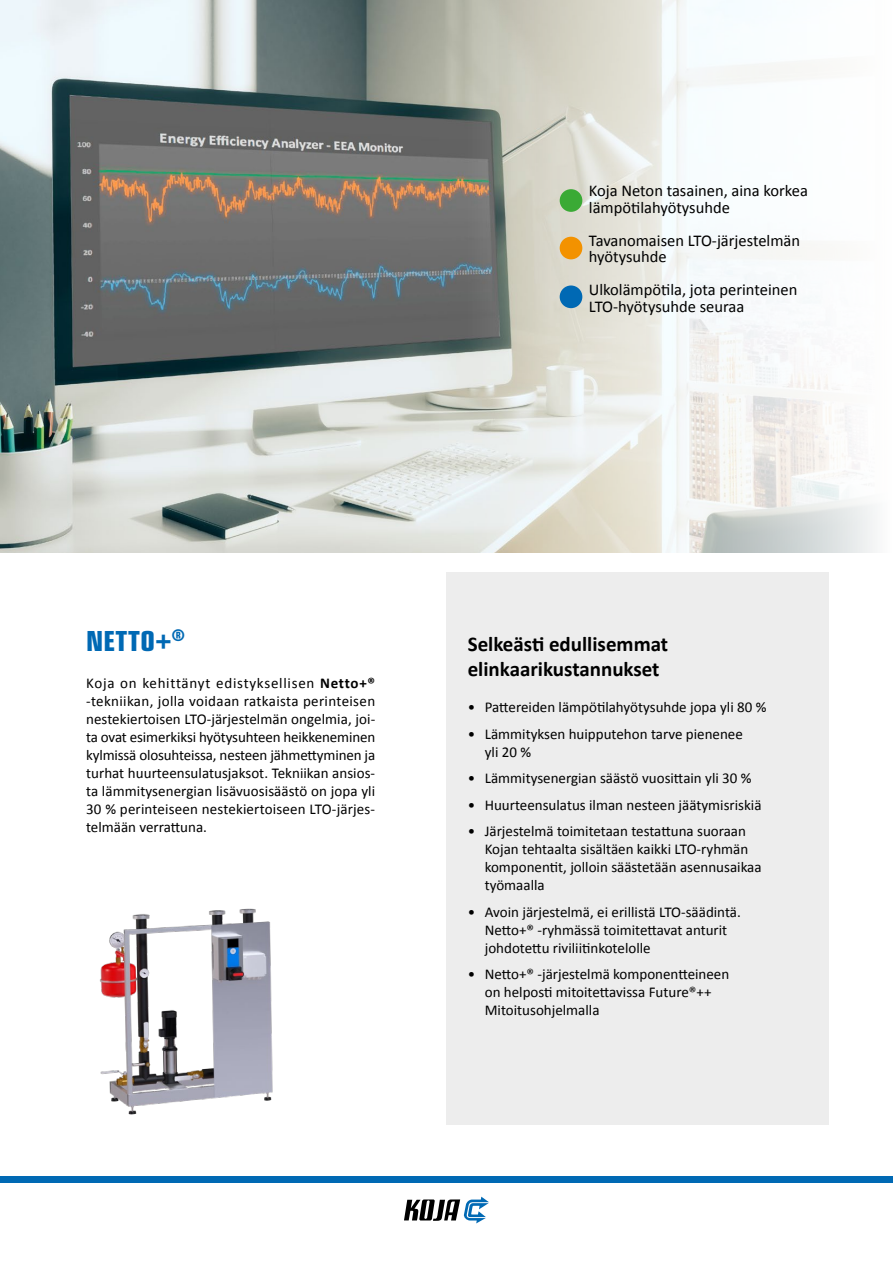
<style>
.page{position:relative;width:893px;height:1263px;background:#fff}
.page>*{position:absolute;margin:0;border:0;box-sizing:border-box;transform-origin:0 0}
.t1{font:30px "Eurostile Con Hea";letter-spacing:.015em;color:#0069b4}
.t2{font:700 21px/25.2px "Calibri";color:#000}
.t3{font:16.5px/16.5px "Calibri";color:#000}
.t4{font:15px/18px "Calibri";color:#000}
.s1{font-weight:700}
</style>
<div class="page">
<img style="left:0;top:0;width:468px;height:552px">
<svg style="left:468px;top:0;width:407px;height:553px"></svg>
<div style="left:0;top:1176px;width:893px;height:6px;background:#0069b4"></div>
<svg style="left:404px;top:1197px;width:85px;height:26px"></svg>
<div style="left:446px;top:572px;width:383px;height:552px;background:#ededed"></div>
<img style="left:100px;top:908px;width:173px;height:207px">
<div style="left:560px;top:189px;width:22px;height:23px;background:#3aaa35;border-radius:50%"></div>
<div style="left:560px;top:237px;width:22px;height:22px;background:#f39200;border-radius:50%"></div>
<div style="left:560px;top:285px;width:22px;height:23px;background:#0069b4;border-radius:50%"></div>
<p class="t3" style="left:589px;top:182px;width:221px">Koja Neton tasainen, aina korkea lämpötilahyötysuhde</p>
<p class="t3" style="left:589px;top:232px;width:213px">Tavanomaisen LTO-järjestelmän hyötysuhde</p>
<p class="t3" style="left:589px;top:281px;width:210px">Ulkolämpötila, jota perinteinen<br>LTO-hyötysuhde seuraa</p>
<h1 class="t1" style="left:86px;top:620px;width:100px">NETTO+<sup>®</sup></h1>
<p class="t4" style="left:86px;top:673px;width:291px;text-align:justify">Koja on kehittänyt edistyksellisen <span class="s1">Netto+® </span>-tekniikan, jolla voidaan ratkaista perinteisen nestekiertoisen LTO-järjestelmän ongelmia, joi&shy;ta ovat esimerkiksi hyötysuhteen heikkeneminen kylmissä olosuhteissa, nesteen jähmettyminen ja turhat huurteensulatusjaksot. Tekniikan ansios&shy;ta lämmitysenergian lisävuosisäästö on jopa yli 30 % perinteiseen nestekiertoiseen LTO-järjes&shy;telmään verrattuna.</p>
<h2 class="t2" style="left:468px;top:630px;width:202px">Selkeästi edullisemmat elinkaarikustannukset</h2>
<p class="t4" style="left:468px;top:698px;width:300px">• Pattereiden lämpötilahyötysuhde jopa yli 80 %</p>
<p class="t4" style="left:485px;top:724px;width:260px;text-indent:-17px">• Lämmityksen huipputehon tarve pienenee yli 20 %</p>
<p class="t4" style="left:468px;top:769px;width:285px">• Lämmitysenergian säästö vuosittain yli 30 %</p>
<p class="t4" style="left:468px;top:795px;width:295px">• Huurteensulatus ilman nesteen jäätymisriskiä</p>
<p class="t4" style="left:485px;top:822px;width:278px;text-indent:-17px">• Järjestelmä toimitetaan testattuna suoraan Kojan tehtaalta sisältäen kaikki LTO-ryhmän komponentit, jolloin säästetään asennusaikaa työmaalla</p>
<p class="t4" style="left:485px;top:902px;width:258px;text-indent:-17px">• Avoin järjestelmä, ei erillistä LTO-säädintä.<br>Netto+® -ryhmässä toimitettavat anturit johdotettu riviliitinkotelolle</p>
<p class="t4" style="left:485px;top:965px;width:246px;text-indent:-17px">• Netto+® -järjestelmä komponentteineen on helposti mitoitettavissa Future®++<br>Mitoitusohjelmalla</p>
</div>
